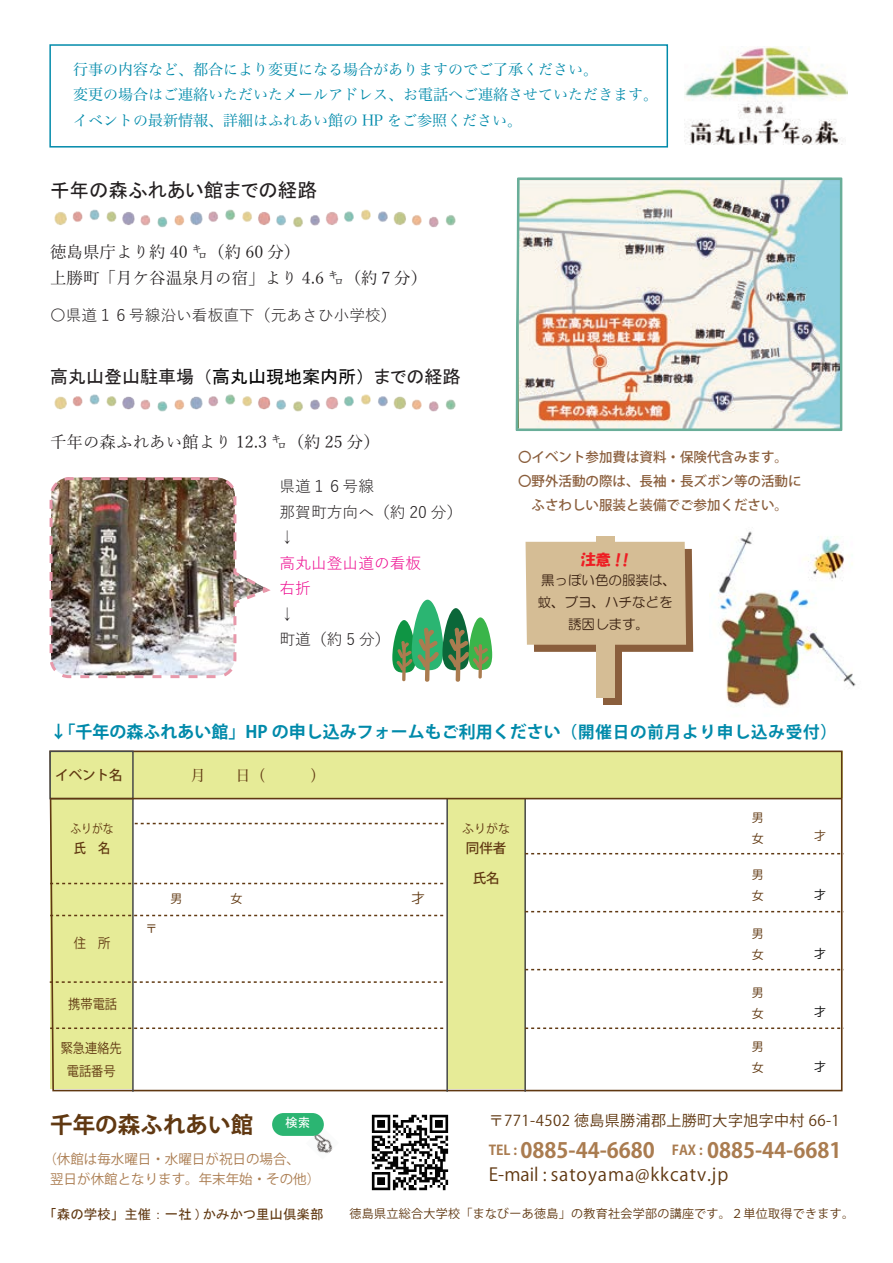
<style>
.page{position:relative;width:893px;height:1263px;background:#fff}
.page>*{position:absolute;margin:0;border:0;box-sizing:border-box;transform-origin:0 0}
.t1{font:700 22.5px "Koz Go Pro";color:#603811}
.t2{font:700 21px "Koz Go Pro";color:#aa7c50}
.t3{font:19.5px "MS P Gothic";color:#231f20}
.t4{font:18px "MS P Gothic";color:#231f20}
.t5{font:17.85px "Koz Go Pro";letter-spacing:.05em;color:#603811}
.t6{font:700 16.95px "Koz Go Pro";color:#008aaa}
.t7{font:16.5px/25.5px "Yu Mincho";color:#231f20}
.t8{font:15.75px/25.5px "Yu Gothic";color:#231f20}
.t9{font:15.75px/25.5px "Yu Gothic";color:#ed028c}
.t10{font:15px/25.5px "Hira Min Pro N W3";color:#008aaa}
.t11{font:15px "Koz Go Pro";letter-spacing:.025em;color:#603811}
.t12{font:15px "HG Soei Kakupoptai";color:#ee1d23}
.t13{font:500 13.5px/23.9px "Koz Go Pro";color:#8a5e3c}
.t14{font:13.5px/19.5px "Koz Go Pro";color:#aa7c50}
.t15{font:13.5px/21.9px "HG Maru Gothic MPRO";color:#3b2212;text-align:center}
.t16{font:13.5px "MS P Gothic";color:#603811}
.t17{font:13.5px/23.7px "Koz Go Pro";color:#603811;text-align:center;scale:.9 1}
.t18{font:500 13.5px "Koz Go Pro";color:#603811}
.t19{font:500 13.5px "Koz Go Pro";color:#603811;scale:.9 1}
.t20{font:13.5px "Koz Go Pro";color:#603811}
.t21{font:12.75px "MS P Gothic";color:#fff}
.t22{font:12px/21px "Koz Go Pro";letter-spacing:.025em;color:#603811}
.t23{font:12px "Koz Go Pro";letter-spacing:.025em;color:#603811;scale:.9 1}
.t24{font:12px "Koz Go Pr 6 N";color:#030303}
.t25{font:12px "Koz Go Pr 6 N";color:#603811}
.s1{color:#030303}
.s2{font-size:16.5px}
.s3{font-size:13.5px}
</style>
<div class="page">
<img style="left:709px;top:531px;width:147px;height:176px">
<svg style="left:392px;top:600px;width:100px;height:82px"></svg>
<img style="left:684px;top:47px;width:163px;height:97px">
<img style="left:371px;top:1114px;width:78px;height:77px">
<img style="left:54px;top:394px;width:402px;height:18px">
<img style="left:54px;top:209px;width:402px;height:19px">
<img style="left:515px;top:177px;width:328px;height:254px">
<img style="left:314px;top:1128px;width:19px;height:26px">
<div style="left:272px;top:1113px;width:52px;height:23px;background:#2bb572;border-radius:11px"></div>
<svg style="left:49px;top:750px;width:794px;height:342px"></svg>
<svg style="left:50px;top:981px;width:394px;height:2px"></svg>
<svg style="left:50px;top:915px;width:394px;height:1px"></svg>
<svg style="left:50px;top:883px;width:394px;height:1px"></svg>
<hr style="left:524px;top:799px;width:2px;height:293px;background:#464848">
<hr style="left:446px;top:799px;width:2px;height:293px;background:#464848">
<hr style="left:132px;top:799px;width:2px;height:293px;background:#464848">
<svg style="left:50px;top:1027px;width:394px;height:2px"></svg>
<svg style="left:525px;top:853px;width:318px;height:1px"></svg>
<svg style="left:135px;top:823px;width:311px;height:1px"></svg>
<svg style="left:525px;top:911px;width:318px;height:1px"></svg>
<svg style="left:525px;top:969px;width:318px;height:1px"></svg>
<svg style="left:525px;top:1027px;width:318px;height:2px"></svg>
<div style="left:49px;top:44px;width:619px;height:104px;border:1px solid #008aaa"></div>
<div style="left:49px;top:751px;width:85px;height:48px;background:#e6eb97;border:2px solid #464848"></div>
<hr style="left:50px;top:798px;width:792px;height:1px;background:#603811">
<div style="left:603px;top:543px;width:19px;height:162px;background:#8a5e3c"></div>
<div style="left:596px;top:536px;width:19px;height:162px;background:#d5bd95"></div>
<svg style="left:526px;top:542px;width:167px;height:110px;background:#ceb58e"></svg>
<img style="left:51px;top:481px;width:186px;height:193px">
<svg style="left:236px;top:565px;width:35px;height:45px"></svg>
<div style="left:50px;top:477px;width:186px;height:201px;border:3px dashed #e798aa;border-radius:18px"></div>
<p class="t10" style="left:73px;top:55px;width:587px">行事の内容など、都合により変更になる場合がありますのでご了承ください。<br>変更の場合はご連絡いただいたメールアドレス、お電話へご連絡させていただきます。イベントの最新情報、詳細はふれあい館の HP をご参照ください。</p>
<h3 class="t3" style="left:50px;top:180px;width:268px">千年の森ふれあい館までの経路</h3>
<p class="t7" style="left:50px;top:238px;width:379px">徳島県庁より約 40 ㌔（約 60 分）<br>上勝町「月ケ谷温泉月の宿」より 4.6 ㌔（約７分）</p>
<p class="t8" style="left:50px;top:300px;width:348px">〇県道１６号線沿い看板直下（元あさひ小学校）</p>
<p class="t4" style="left:50px;top:367px;width:412px">高丸山登山駐車場（<span class="s1">高丸山現地案内所）</span>までの経路</p>
<p class="t7" style="left:50px;top:427px;width:331px">千年の森ふれあい館より 12.3 ㌔（約 25 分）</p>
<p class="t8" style="left:280px;top:472px;width:184px">県道１６号線<br>那賀町方向へ（約 20 分）↓</p>
<p class="t9" style="left:280px;top:548px;width:143px">高丸山登山道の看板右折</p>
<p class="t8" style="left:280px;top:599px;width:113px">↓<br>町道（約 5 分）</p>
<p class="t13" style="left:518px;top:446px;width:285px">〇イベント参加費は資料・保険代含みます。〇野外活動の際は、長袖・長ズボン等の活動に　ふさわしい服装と装備でご参加ください。</p>
<p class="t12" style="left:581px;top:552px;width:50px">注意 !!</p>
<p class="t15" style="left:538px;top:569px;width:140px">黒っぽい色の服装は、蚊、ブヨ、ハチなどを誘因します。</p>
<p class="t6" style="left:50px;top:721px;width:788px">↓「千年の森ふれあい館」HP の申し込みフォームもご利用ください<span class="s2">（開催日の前月より申し込み受付）</span></p>
<p class="t18" style="left:55px;top:766px;width:69px">イベント名</p>
<p class="t23" style="left:70px;top:820px;width:50px">ふりがな</p>
<p class="t19" style="left:74px;top:840px;width:42px">氏　名</p>
<p class="t17" style="left:74px;top:932px;width:42px">住　所</p>
<p class="t17" style="left:68px;top:992px;width:56px">携帯電話</p>
<p class="t17" style="left:61px;top:1036px;width:69px">緊急連絡先電話番号</p>
<p class="t22" style="left:145px;top:919px;width:13px">〒</p>
<h1 class="t1" style="left:50px;top:1110px;width:205px">千年の森ふれあい館</h1>
<p class="t21" style="left:285px;top:1116px;width:27px">検索</p>
<p class="t14" style="left:50px;top:1150px;width:272px;text-indent:-7px">（休館は毎水曜日・水曜日が祝日の場合、<br>翌日が休館となります。年末年始・その他）</p>
<p class="t16" style="left:50px;top:1207px;width:275px">「森の学校」主催：一社 ) かみかつ里山倶楽部</p>
<p class="t20" style="left:412px;top:889px;width:15px">才</p>
<p class="t22" style="left:462px;top:818px;width:49px">ふりがな</p>
<p class="t18" style="left:466px;top:840px;width:42px">同伴者</p>
<p class="t18" style="left:473px;top:870px;width:28px">氏名</p>
<p class="t22" style="left:752px;top:807px;width:13px">男女</p>
<p class="t22" style="left:752px;top:865px;width:13px">男女</p>
<p class="t22" style="left:752px;top:923px;width:13px">男女</p>
<p class="t22" style="left:752px;top:982px;width:13px">男女</p>
<p class="t22" style="left:752px;top:1036px;width:13px">男女</p>
<p class="t25" style="left:814px;top:829px;width:13px">才</p>
<p class="t24" style="left:814px;top:888px;width:13px">才</p>
<p class="t24" style="left:814px;top:946px;width:13px">才</p>
<p class="t24" style="left:814px;top:1005px;width:13px">才</p>
<p class="t24" style="left:814px;top:1060px;width:13px">才</p>
<p class="t11" style="left:489px;top:1111px;width:352px">〒771-4502 徳島県勝浦郡上勝町大字旭字中村 66-1</p>
<h2 class="t2" style="left:489px;top:1136px;width:354px"><span class="s3">TEL :</span> 0885-44-6680 <span class="s3">FAX :</span> 0885-44-6681</h2>
<p class="t5" style="left:489px;top:1163px;width:241px">E-mail : satoyama@kkcatv.jp</p>
<p class="t22" style="left:350px;top:1203px;width:506px">徳島県立総合大学校「まなびーあ徳島」の教育社会学部の講座です。２単位取得できます。</p>
</div>
